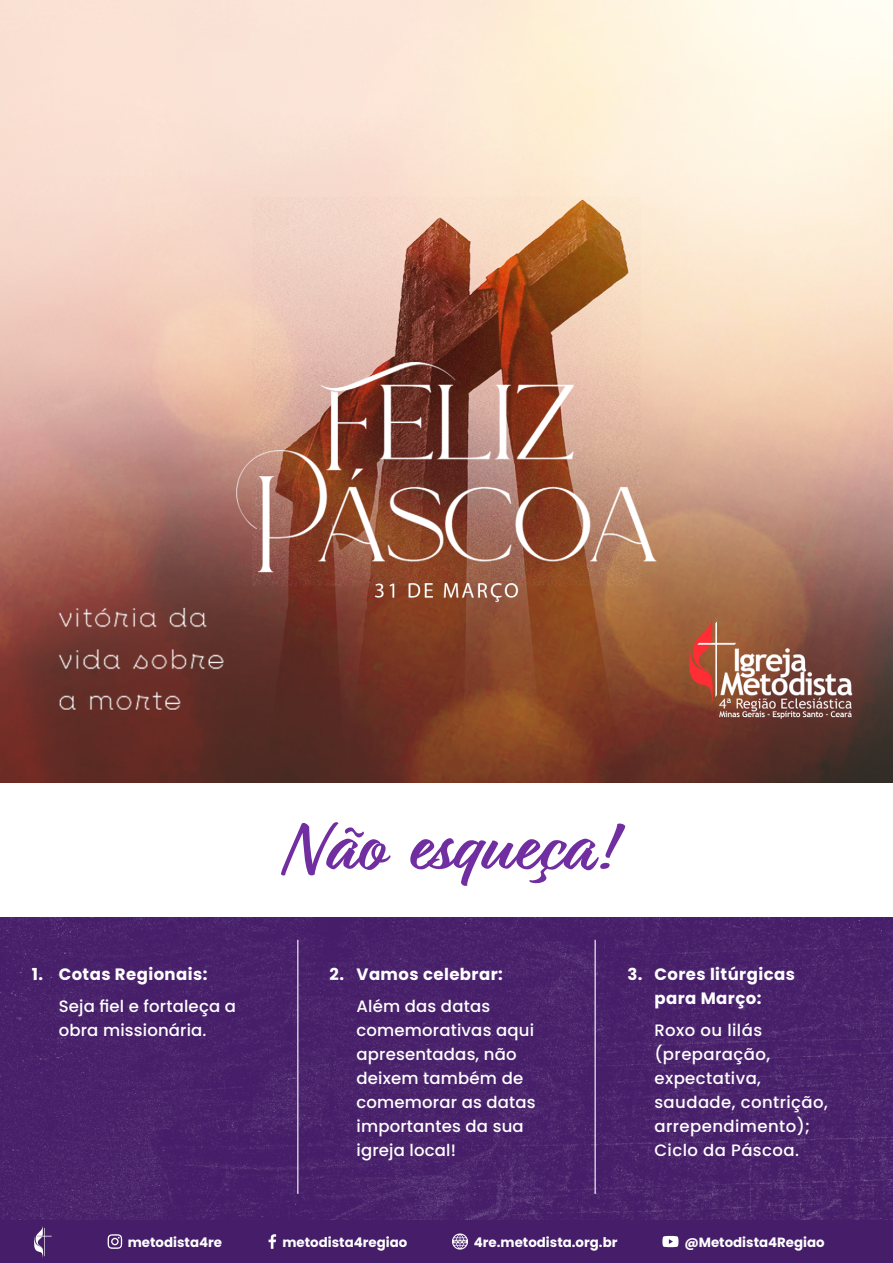
<style>
.page{position:relative;width:893px;height:1263px;background:#fff}
.page>*{position:absolute;margin:0;border:0;box-sizing:border-box;transform-origin:0 0}
.t1{font:700 73.5px "Relation";color:#702ea1}
.t2{font:500 16.5px/24px "Poppins";letter-spacing:.01em;color:#fff}
.t3{font:700 16.5px/24px "Poppins";letter-spacing:.025em;color:#fff;text-align:center}
.t4{font:700 13.35px "Poppins";color:#fff}
</style>
<div class="page">
<img style="left:0;top:918px;width:893px;height:303px">
<hr style="left:297px;top:940px;width:1px;height:254px;background:#fff">
<hr style="left:595px;top:940px;width:1px;height:254px;background:#fff">
<div style="left:0;top:1221px;width:893px;height:42px;background:#451d68"></div>
<svg style="left:34px;top:1226px;width:18px;height:32px"></svg>
<svg style="left:269px;top:1234px;width:7px;height:15px"></svg>
<svg style="left:108px;top:1234px;width:14px;height:15px"></svg>
<svg style="left:452px;top:1233px;width:16px;height:16px"></svg>
<svg style="left:662px;top:1236px;width:16px;height:11px"></svg>
<img style="left:0;top:0;width:893px;height:782px">
<p class="t3" style="left:32px;top:962px;width:177px">1. Cotas Regionais:</p>
<p class="t2" style="left:59px;top:994px;width:179px">Seja fiel e fortaleça a obra missionária.</p>
<h1 class="t1" style="left:281px;top:804px;width:332px">Não esqueça!</h1>
<p class="t3" style="left:330px;top:962px;width:175px">2. Vamos celebrar:</p>
<p class="t2" style="left:357px;top:994px;width:181px">Além das datas comemorativas aqui apresentadas, não deixem também de comemorar as datas importantes da sua igreja local!</p>
<p class="t3" style="left:627px;top:962px;width:169px">3. Cores litúrgicas para Março:</p>
<p class="t2" style="left:654px;top:1018px;width:175px">Roxo ou lilás (preparação, expectativa, saudade, contrição, arrependimento);<br>Ciclo da Páscoa.</p>
<p class="t4" style="left:128px;top:1235px;width:96px">metodista4re</p>
<p class="t4" style="left:282px;top:1235px;width:126px">metodista4regiao</p>
<p class="t4" style="left:474px;top:1235px;width:145px">4re.metodista.org.br</p>
<p class="t4" style="left:684px;top:1235px;width:142px">@Metodista4Regiao</p>
</div>
